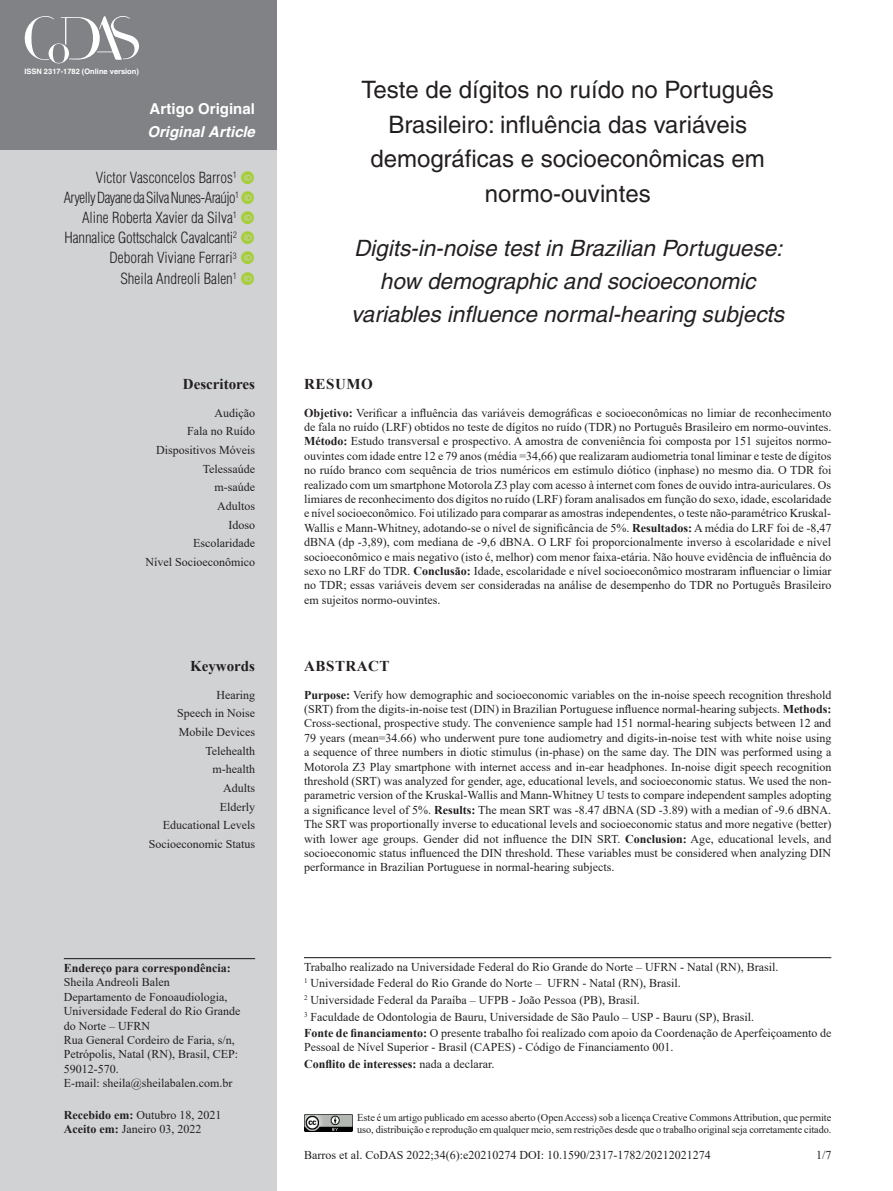
<style>
.page{position:relative;width:893px;height:1191px;background:#fff}
.page>*{position:absolute;margin:0;border:0;box-sizing:border-box;transform-origin:0 0}
.ArticleTitle{font:24px/34.5px "Helvetica";color:#231f20;text-align:center}
.ArticleTitle-Trans1{font:italic 22.5px/33px "Helvetica";color:#231f20;text-align:center}
.Authors{font:300 condensed 15px "Helvetica";color:#231f20}
.Authors-2{font:300 condensed 15px "Helvetica";letter-spacing:-.035em;color:#231f20}
.t1{font:italic 700 15px "Helvetica";color:#fff}
.t2{font:700 15px "Helvetica";color:#fff}
.KeywordsTitle{font:700 15px "Times New Roman";color:#231f20}
.KeywordsTitle-Trans1{font:700 15px "Times New Roman";color:#231f20}
.AbstractTitle-Trans1{font:700 15px "Times New Roman";letter-spacing:.035em;color:#231f20}
.AbstractTitle{font:700 15px "Times New Roman";letter-spacing:.035em;color:#231f20}
.Abstract{font:12px/14.4px "Times New Roman";color:#231f20;text-align:justify}
.Abstract-Trans1{font:12px/14.4px "Times New Roman";color:#231f20;text-align:justify}
.Correspondence{font:12px/14.4px "Times New Roman";color:#231f20}
.Affiliations{font:12px "Times New Roman";color:#231f20}
.fnFinancial-disclosu{font:12px/14.4px "Times New Roman";color:#231f20}
.Keywords-Trans1{font:12px "Times New Roman";color:#231f20}
.Keywords{font:12px "Times New Roman";color:#231f20}
.fnArticleOther{font:12px "Times New Roman";color:#231f20}
.History{font:12px/14.4px "Times New Roman";color:#231f20}
.fnConflict{font:700 12px "Times New Roman";color:#231f20}
.pubNameFooter{font:10.5px/12.6px "Times New Roman";letter-spacing:-.005em;color:#231f20}
.t3{font:700 7.5px "Helvetica";color:#fff}
.s1{font-weight:700}
.s2{font-weight:400}
</style>
<div class="page">
<div style="left:0;top:149px;width:276px;height:1042px;background:#d1d2d4"></div>
<div style="left:0;top:0;width:276px;height:149px;background:#808285"></div>
<img style="left:304px;top:1114px;width:48px;height:17px">
<svg style="left:24px;top:16px;width:115px;height:48px"></svg>
<hr style="left:64px;top:958px;width:191px;height:1px;background:#231f20">
<hr style="left:304px;top:957px;width:527px;height:1px;background:#231f20">
<p class="t3" style="left:24px;top:66px;width:116px">ISSN 2317-1782 (Online version)</p>
<p class="t2" style="left:150px;top:100px;width:107px">Artigo Original</p>
<p class="t1" style="left:147px;top:122px;width:109px">Original Article</p>
<p class="Authors" style="left:96px;top:168px;width:143px">Victor Vasconcelos Barros<sup>1</sup></p>
<p class="Authors-2" style="left:64px;top:188px;width:177px">Aryelly Dayane da Silva Nunes-Araújo<sup>1</sup></p>
<p class="Authors" style="left:82px;top:208px;width:156px">Aline Roberta Xavier da Silva<sup>1</sup></p>
<p class="Authors" style="left:65px;top:228px;width:174px">Hannalice Gottschalck Cavalcanti<sup>2</sup></p>
<p class="Authors" style="left:110px;top:249px;width:129px">Deborah Viviane Ferrari<sup>3</sup></p>
<p class="Authors" style="left:120px;top:269px;width:118px">Sheila Andreoli Balen<sup>1</sup></p>
<p class="KeywordsTitle" style="left:183px;top:373px;width:74px">Descritores</p>
<p class="Keywords" style="left:214px;top:404px;width:42px">Audição</p>
<p class="Keywords" style="left:187px;top:423px;width:70px">Fala no Ruído</p>
<p class="Keywords" style="left:156px;top:441px;width:101px">Dispositivos Móveis</p>
<p class="Keywords" style="left:203px;top:460px;width:54px">Telessaúde</p>
<p class="Keywords" style="left:214px;top:479px;width:42px">m-saúde</p>
<p class="Keywords" style="left:217px;top:497px;width:40px">Adultos</p>
<p class="Keywords" style="left:228px;top:516px;width:28px">Idoso</p>
<p class="Keywords" style="left:193px;top:534px;width:63px">Escolaridade</p>
<p class="Keywords" style="left:145px;top:553px;width:111px">Nível Socioeconômico</p>
<p class="KeywordsTitle-Trans1" style="left:190px;top:655px;width:66px">Keywords</p>
<p class="Keywords-Trans1" style="left:216px;top:686px;width:40px">Hearing</p>
<p class="Keywords-Trans1" style="left:177px;top:705px;width:79px">Speech in Noise</p>
<p class="Keywords-Trans1" style="left:179px;top:723px;width:78px">Mobile Devices</p>
<p class="Keywords-Trans1" style="left:205px;top:742px;width:51px">Telehealth</p>
<p class="Keywords-Trans1" style="left:212px;top:760px;width:44px">m-health</p>
<p class="Keywords-Trans1" style="left:223px;top:779px;width:34px">Adults</p>
<p class="Keywords-Trans1" style="left:220px;top:798px;width:37px">Elderly</p>
<p class="Keywords-Trans1" style="left:163px;top:816px;width:94px">Educational Levels</p>
<p class="Keywords-Trans1" style="left:149px;top:835px;width:108px">Socioeconomic Status</p>
<p class="Correspondence" style="left:64px;top:960px;width:178px"><span class="s1">Endereço para correspondência:<br></span>Sheila Andreoli Balen<br>Departamento de Fonoaudiologia,<br>Universidade Federal do Rio Grande do Norte – UFRN<br>Rua General Cordeiro de Faria, s/n,<br>Petrópolis, Natal (RN), Brasil, CEP:<br>59012-570.<br>E-mail: sheila@sheilabalen.com.br</p>
<p class="History" style="left:64px;top:1107px;width:159px"><span class="s1">Recebido em:</span> Outubro 18, 2021<br><span class="s1">Aceito em:</span> Janeiro 03, 2022</p>
<p class="ArticleTitle" style="left:362px;top:72px;width:414px">Teste de dígitos no ruído no Português<br>Brasileiro: influência das variáveis demográficas e socioeconômicas em normo-ouvintes</p>
<p class="ArticleTitle-Trans1" style="left:351px;top:231px;width:434px">Digits-in-noise test in Brazilian Portuguese: how demographic and socioeconomic variables influence normal-hearing subjects</p>
<p class="AbstractTitle" style="left:304px;top:373px;width:70px">RESUMO</p>
<p class="Abstract" style="left:304px;top:405px;width:529px"><span class="s1">Objetivo:</span> Verificar a influência das variáveis demográficas e socioeconômicas no limiar de reconhecimento de fala no ruído (LRF) obtidos no teste de dígitos no ruído (TDR) no Português Brasileiro em normo-ouvintes.<br><span class="s1">Método:</span> Estudo transversal e prospectivo. A amostra de conveniência foi composta por 151 sujeitos normo&shy;ouvintes com idade entre 12 e 79 anos (média =34,66) que realizaram audiometria tonal liminar e teste de dígitos no ruído branco com sequência de trios numéricos em estímulo diótico (inphase) no mesmo dia. O TDR foi realizado com um smartphone Motorola Z3 play com acesso à internet com fones de ouvido intra-auriculares. Os limiares de reconhecimento dos dígitos no ruído (LRF) foram analisados em função do sexo, idade, escolaridade e nível socioeconômico. Foi utilizado para comparar as amostras independentes, o teste não-paramétrico Kruskal-Wallis e Mann-Whitney, adotando-se o nível de significância de 5%. <span class="s1">Resultados:</span> A média do LRF foi de -8,47 dBNA (dp -3,89), com mediana de -9,6 dBNA. O LRF foi proporcionalmente inverso à escolaridade e nível socioeconômico e mais negativo (isto é, melhor) com menor faixa-etária. Não houve evidência de influência do sexo no LRF do TDR. <span class="s1">Conclusão:</span> Idade, escolaridade e nível socioeconômico mostraram influenciar o limiar no TDR; essas variáveis devem ser consideradas na análise de desempenho do TDR no Português Brasileiro em sujeitos normo-ouvintes.</p>
<p class="AbstractTitle-Trans1" style="left:304px;top:655px;width:87px">ABSTRACT</p>
<p class="Abstract-Trans1" style="left:304px;top:687px;width:529px"><span class="s1">Purpose:</span> Verify how demographic and socioeconomic variables on the in-noise speech recognition threshold (SRT) from the digits-in-noise test (DIN) in Brazilian Portuguese influence normal-hearing subjects. <span class="s1">Methods:<br></span>Cross-sectional, prospective study. The convenience sample had 151 normal-hearing subjects between 12 and 79 years (mean=34.66) who underwent pure tone audiometry and digits-in-noise test with white noise using a sequence of three numbers in diotic stimulus (in-phase) on the same day. The DIN was performed using a Motorola Z3 Play smartphone with internet access and in-ear headphones. In-noise digit speech recognition threshold (SRT) was analyzed for gender, age, educational levels, and socioeconomic status. We used the non&shy;parametric version of the Kruskal-Wallis and Mann-Whitney U tests to compare independent samples adopting a significance level of 5%. <span class="s1">Results:</span> The mean SRT was -8.47 dBNA (SD -3.89) with a median of -9.6 dBNA.<br>The SRT was proportionally inverse to educational levels and socioeconomic status and more negative (better) with lower age groups. Gender did not influence the DIN SRT. <span class="s1">Conclusion:</span> Age, educational levels, and socioeconomic status influenced the DIN threshold. These variables must be considered when analyzing DIN performance in Brazilian Portuguese in normal-hearing subjects.</p>
<p class="fnArticleOther" style="left:304px;top:958px;width:476px">Trabalho realizado na Universidade Federal do Rio Grande do Norte – UFRN - Natal (RN), Brasil.</p>
<p class="Affiliations" style="left:304px;top:975px;width:378px"><sup>1</sup> Universidade Federal do Rio Grande do Norte – UFRN - Natal (RN), Brasil.</p>
<p class="Affiliations" style="left:304px;top:991px;width:337px"><sup>2</sup> Universidade Federal da Paraíba – UFPB - João Pessoa (PB), Brasil.</p>
<p class="Affiliations" style="left:304px;top:1008px;width:452px"><sup>3</sup> Faculdade de Odontologia de Bauru, Universidade de São Paulo – USP - Bauru (SP), Brasil.</p>
<p class="fnFinancial-disclosu" style="left:304px;top:1025px;width:529px"><span class="s1">Fonte de financiamento:</span> O presente trabalho foi realizado com apoio da Coordenação de Aperfeiçoamento de<br>Pessoal de Nível Superior - Brasil (CAPES) - Código de Financiamento 001.</p>
<p class="fnConflict" style="left:304px;top:1055px;width:192px">Conflito de interesses: <span class="s2">nada a declarar.</span></p>
<p class="pubNameFooter" style="left:357px;top:1110px;width:476px">Este é um artigo publicado em acesso aberto (Open Access) sob a licença Creative Commons Attribution, que permite uso, distribuição e reprodução em qualquer meio, sem restrições desde que o trabalho original seja corretamente citado.</p>
<p class="Abstract" style="left:304px;top:1147px;width:408px">Barros et al. CoDAS 2022;34(6):e20210274 DOI: 10.1590/2317-1782/20212021274</p>
<p class="Abstract" style="left:816px;top:1147px;width:17px">1/7</p>
</div>
